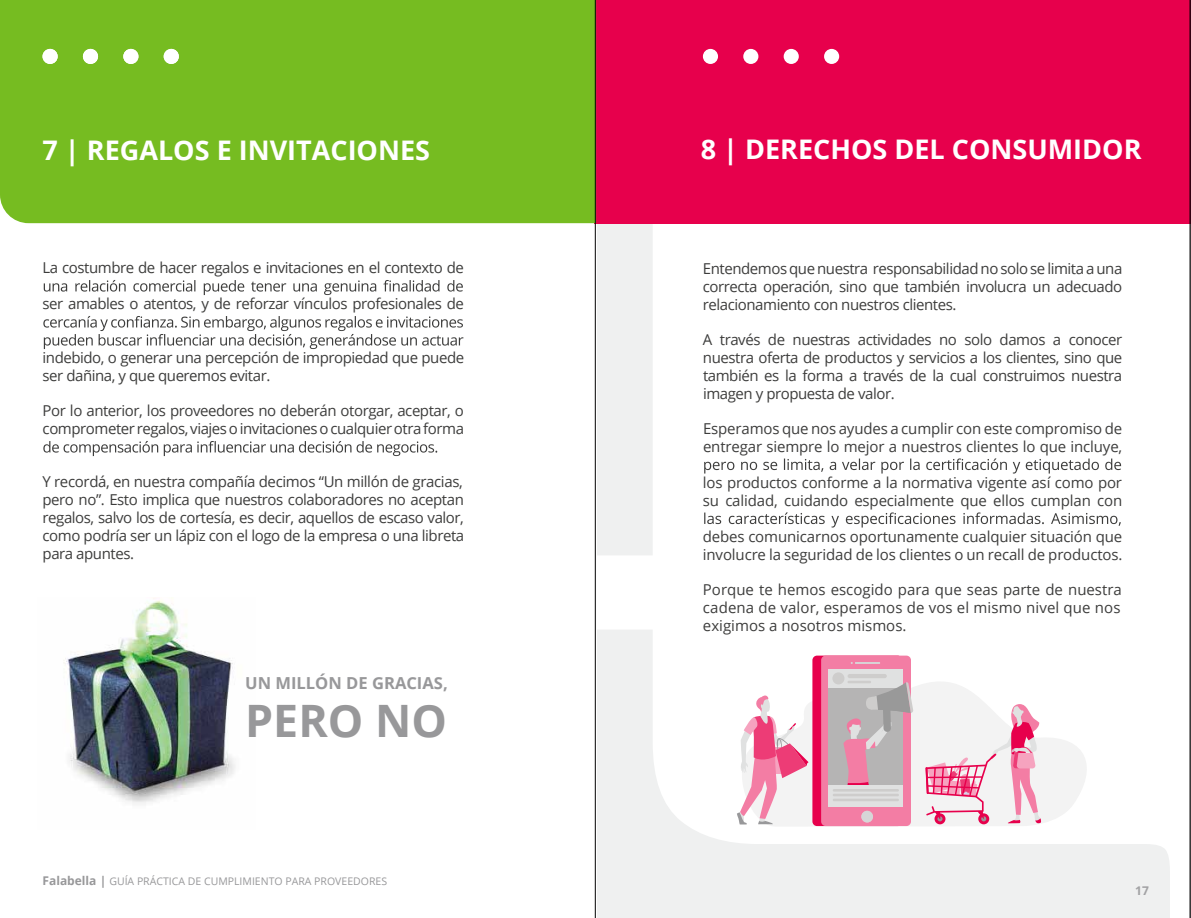
<style>
.page{position:relative;width:1191px;height:918px;background:#fff}
.page>*{position:absolute;margin:0;border:0;box-sizing:border-box;transform-origin:0 0}
.t1{font:700 44.7px "Open Sans";color:#98989a}
.t2{font:700 27px "Open Sans";color:#fff}
.t3{font:700 16.5px "Open Sans";color:#98989a}
.t4{font:15px/18px "Open Sans";letter-spacing:-.03em;color:#3d3d3c;text-align:justify}
.t5{font:15px/18px "Open Sans";letter-spacing:-.01em;color:#3d3d3c}
.t6{font:700 12px "Open Sans";color:#a2a2a4}
.t7{font:10.5px "Open Sans";color:#98989a}
.s1{font-weight:700;font-size:12px}
</style>
<div class="page">
<svg style="left:597px;top:630px;width:573px;height:288px;fill:#eff0f0"></svg>
<div style="left:597px;top:223px;width:55px;height:332px;background:#eff0f0"></div>
<div style="left:594px;top:0;width:597px;height:223px;background:#e7004c"></div>
<div style="left:0;top:0;width:595px;height:223px;background:#76bc21"></div>
<div style="left:703px;top:49px;width:15px;height:15px;background:#fff;border-radius:50%"></div>
<div style="left:743px;top:49px;width:15px;height:15px;background:#fff;border-radius:50%"></div>
<div style="left:783px;top:49px;width:16px;height:15px;background:#fff;border-radius:50%"></div>
<div style="left:824px;top:49px;width:15px;height:15px;background:#fff;border-radius:50%"></div>
<svg style="left:44px;top:280px;width:419px;height:15px"></svg>
<svg style="left:43px;top:316px;width:420px;height:33px"></svg>
<svg style="left:43px;top:441px;width:394px;height:15px"></svg>
<img style="left:63px;top:598px;width:172px;height:206px">
<hr style="left:595px;top:0;width:1px;height:918px;background:#010101">
<hr style="left:1190px;top:0;width:1px;height:918px;background:#010101">
<svg style="left:728px;top:665px;width:371px;height:162px"></svg>
<div style="left:812px;top:656px;width:90px;height:170px;background:#e7004c;border-radius:5px"></div>
<div style="left:821px;top:656px;width:90px;height:170px;background:#f37da4;border-radius:5px"></div>
<hr style="left:855px;top:662px;width:25px;height:2px;background:#d6d6d7">
<div style="left:861px;top:811px;width:12px;height:12px;background:#d6d6d7;border-radius:50%"></div>
<svg style="left:736px;top:692px;width:72px;height:134px"></svg>
<svg style="left:925px;top:704px;width:116px;height:120px"></svg>
<div style="left:828px;top:669px;width:75px;height:138px;background:#b5b4b4"></div>
<div style="left:828px;top:669px;width:75px;height:19px;background:#e0e1e1"></div>
<div style="left:832px;top:672px;width:12px;height:12px;background:#cecdcc;border-radius:50%"></div>
<hr style="left:847px;top:674px;width:39px;height:4px;background:#cecdcc;border-radius:2px">
<hr style="left:847px;top:681px;width:24px;height:2px;background:#cecdcc">
<div style="left:828px;top:785px;width:75px;height:22px;background:#e0e1e1"></div>
<hr style="left:832px;top:789px;width:67px;height:3px;background:#cecdcc">
<hr style="left:832px;top:794px;width:67px;height:2px;background:#cecdcc">
<hr style="left:832px;top:799px;width:67px;height:2px;background:#cecdcc">
<svg style="left:843px;top:682px;width:70px;height:125px"></svg>
<hr style="left:1189px;top:0;width:1px;height:918px;background:#010101">
<svg style="left:704px;top:458px;width:417px;height:16px"></svg>
<svg style="left:704px;top:512px;width:416px;height:16px"></svg>
<div style="left:43px;top:49px;width:15px;height:15px;background:#fff;border-radius:50%"></div>
<div style="left:83px;top:49px;width:15px;height:15px;background:#fff;border-radius:50%"></div>
<div style="left:123px;top:49px;width:15px;height:15px;background:#fff;border-radius:50%"></div>
<div style="left:164px;top:49px;width:15px;height:15px;background:#fff;border-radius:50%"></div>
<h2 class="t2" style="left:43px;top:131px;width:389px">7 | REGALOS E INVITACIONES</h2>
<p class="t4" style="left:43px;top:259px;width:423px">La costumbre de hacer regalos e invitaciones en el contexto de</p>
<p class="t4" style="left:43px;top:295px;width:423px">ser amables o atentos, y de reforzar vínculos profesionales de</p>
<p class="t4" style="left:43px;top:349px;width:423px">indebido, o generar una percepción de impropiedad que puede ser dañina, y que queremos evitar.</p>
<p class="t4" style="left:43px;top:402px;width:423px">Por lo anterior, los proveedores no deberán otorgar, aceptar, o comprometer regalos,viajesoinvitacionesocualquierotraforma</p>
<p class="t4" style="left:43px;top:473px;width:423px">Y recordá, en nuestra compañía decimos “Un millón de gracias, pero no”. Esto implica que nuestros colaboradores no aceptan regalos, salvo los de cortesía, es decir, aquellos de escaso valor, como podría ser un lápiz con el logo de la empresa o una libreta para apuntes.</p>
<p class="t3" style="left:245px;top:671px;width:204px">UN MILLÓN DE GRACIAS,</p>
<h1 class="t1" style="left:245px;top:689px;width:203px">PERO NO</h1>
<p class="t7" style="left:43px;top:874px;width:346px"><span class="s1">Falabella |</span> GUÍA PRÁCTICA DE CUMPLIMIENTO PARA PROVEEDORES</p>
<h2 class="t2" style="left:701px;top:130px;width:442px">8 | DERECHOS DEL CONSUMIDOR</h2>
<p class="t4" style="left:703px;top:259px;width:421px">Entendemos que nuestra responsabilidad no solo se limita a una correcta operación, sino que también involucra un adecuado relacionamiento con nuestros clientes.</p>
<p class="t4" style="left:703px;top:330px;width:421px">A través de nuestras actividades no solo damos a conocer nuestra oferta de productos y servicios a los clientes, sino que también es la forma a través de la cual construimos nuestra imagen y propuesta de valor.</p>
<p class="t5" style="left:703px;top:419px;width:421px">Esperamos que nos ayudes a cumplir con este compromiso de entregar siempre lo mejor a nuestros clientes lo que incluye,</p>
<p class="t5" style="left:703px;top:473px;width:421px">los productos conforme a la normativa vigente así como por su calidad, cuidando especialmente que ellos cumplan con</p>
<p class="t5" style="left:703px;top:527px;width:421px">debes comunicarnos oportunamente cualquier situación que involucre la seguridad de los clientes o un recall de productos.</p>
<p class="t4" style="left:703px;top:580px;width:420px">Porque te hemos escogido para que seas parte de nuestra cadena de valor, esperamos de vos el mismo nivel que nos exigimos a nosotros mismos.</p>
<p class="t6" style="left:1135px;top:882px;width:15px">17</p>
</div>
